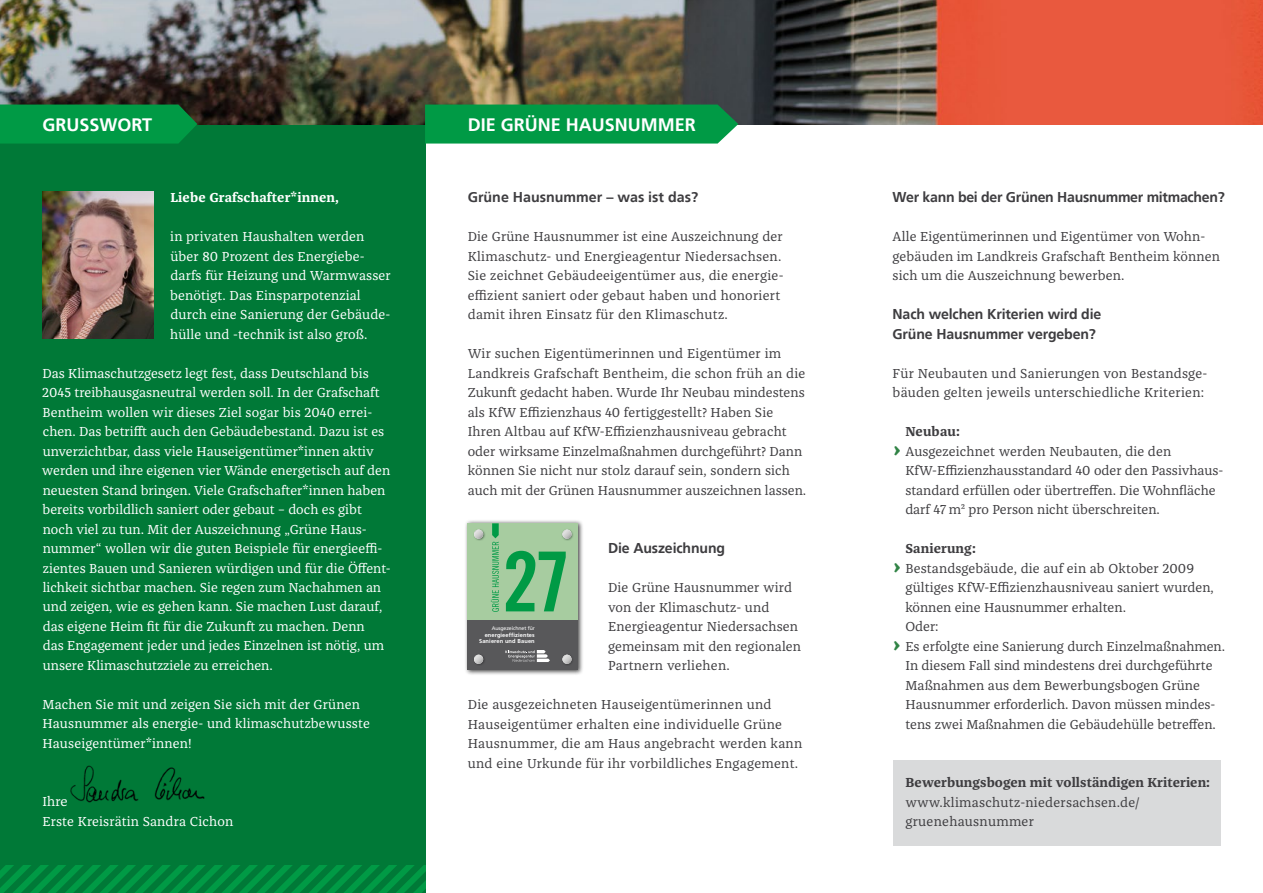
<style>
.page{position:relative;width:1263px;height:893px;background:#fff}
.page>*{position:absolute;margin:0;border:0;box-sizing:border-box;transform-origin:0 0}
.t1{font:82.8px "Trade Gothic LT Bold Cond Twenty";color:#009a45}
.t2{font:700 18px "NDS Frutiger";color:#fff}
.t3{font:700 14.25px/19.5px "NDS Frutiger";letter-spacing:-.01em;color:#3e3d40}
.t4{font:13.5px/19.5px "Franziska Pro";letter-spacing:.01em;color:#3e3d40}
.t5{font:13.5px/19.5px "Franziska Pro";color:#fff}
.t6{font:700 13.5px "Franziska Pro";letter-spacing:.005em;color:#3e3d40}
.t7{font:700 13.5px "Franziska Pro";letter-spacing:.01em;color:#fff}
.t8{font:700 5.7px/6.4px "Frutiger LT";letter-spacing:.02em;color:#fff;text-align:right}
.t9{font:5.25px "Frutiger LT";letter-spacing:-.01em;color:#fff}
.s1{font-weight:700;font-size:24px;color:#308345}
</style>
<div class="page">
<div style="left:892px;top:761px;width:328px;height:85px;background:#d9dadb"></div>
<div style="left:0;top:0;width:425px;height:893px;background:#007937"></div>
<svg style="left:0;top:865px;width:425px;height:28px"></svg>
<img style="left:0;top:0;width:1263px;height:124px">
<div style="left:425px;top:105px;width:313px;height:39px;background:#009a45"></div>
<div style="left:464px;top:520px;width:119px;height:156px;background:#000;opacity:.75"></div>
<div style="left:468px;top:620px;width:110px;height:50px;background:#58585a"></div>
<div style="left:468px;top:523px;width:110px;height:97px;background:#a7cca0"></div>
<svg style="left:491px;top:523px;width:8px;height:89px"></svg>
<svg style="left:505px;top:650px;width:45px;height:12px"></svg>
<svg style="left:474px;top:529px;width:11px;height:12px"></svg>
<svg style="left:562px;top:529px;width:11px;height:12px"></svg>
<svg style="left:474px;top:654px;width:11px;height:11px"></svg>
<svg style="left:562px;top:654px;width:11px;height:11px"></svg>
<svg style="left:0;top:105px;width:197px;height:39px;background:#019643"></svg>
<img style="left:43px;top:192px;width:110px;height:147px">
<img style="left:70px;top:765px;width:135px;height:38px">
<h2 class="t2" style="left:43px;top:114px;width:111px">GRUSSWORT</h2>
<p class="t7" style="left:170px;top:189px;width:170px">Liebe Grafschafter*innen,</p>
<p class="t5" style="left:170px;top:227px;width:222px">in privaten Haushalten werden über 80 Prozent des Energiebe&shy;darfs für Heizung und Warmwasser benötigt. Das Einsparpotenzial durch eine Sanierung der Gebäude&shy;hülle und -technik ist also groß.</p>
<p class="t5" style="left:42px;top:363px;width:350px">Das Klimaschutzgesetz legt fest, dass Deutschland bis 2045 treibhausgasneutral werden soll. In der Grafschaft Bentheim wollen wir dieses Ziel sogar bis 2040 errei&shy;chen. Das betrifft auch den Gebäudebestand. Dazu ist es unverzichtbar, dass viele Hauseigentümer*innen aktiv werden und ihre eigenen vier Wände energetisch auf den neuesten Stand bringen. Viele Grafschafter*innen haben bereits vorbildlich saniert oder gebaut – doch es gibt noch viel zu tun. Mit der Auszeichnung „Grüne Haus&shy;nummer“ wollen wir die guten Beispiele für energieeffi&shy;zientes Bauen und Sanieren würdigen und für die Öffent&shy;lichkeit sichtbar machen. Sie regen zum Nachahmen an und zeigen, wie es gehen kann. Sie machen Lust darauf, das eigene Heim fit für die Zukunft zu machen. Denn<br>das Engagement jeder und jedes Einzelnen ist nötig, um unsere Klimaschutzziele zu erreichen.</p>
<p class="t5" style="left:42px;top:695px;width:329px">Machen Sie mit und zeigen Sie sich mit der Grünen<br>Hausnummer als energie- und klimaschutzbewusste<br>Hauseigentümer*innen!</p>
<p class="t5" style="left:42px;top:792px;width:192px">Ihre<br>Erste Kreisrätin Sandra Cichon</p>
<h2 class="t2" style="left:468px;top:114px;width:229px">DIE GRÜNE HAUSNUMMER</h2>
<p class="t3" style="left:468px;top:187px;width:232px">Grüne Hausnummer – was ist das?</p>
<p class="t4" style="left:468px;top:227px;width:316px">Die Grüne Hausnummer ist eine Auszeichnung der Klimaschutz- und Energieagentur Niedersachsen.<br>Sie zeichnet Gebäudeeigentümer aus, die energie&shy;effizient saniert oder gebaut haben und honoriert damit ihren Einsatz für den Klimaschutz.</p>
<p class="t4" style="left:468px;top:344px;width:340px">Wir suchen Eigentümerinnen und Eigentümer im Landkreis Grafschaft Bentheim, die schon früh an die Zukunft gedacht haben. Wurde Ihr Neubau mindestens als KfW Effizienzhaus 40 fertig gestellt? Haben Sie Ihren Altbau auf KfW-Effizienzhaus niveau gebracht oder wirksame Einzelmaßnahmen durchgeführt? Dann können Sie nicht nur stolz darauf sein, sondern sich auch mit der Grünen Hausnummer auszeichnen lassen.</p>
<p class="t3" style="left:608px;top:538px;width:119px">Die Auszeichnung</p>
<p class="t4" style="left:608px;top:578px;width:195px">Die Grüne Hausnummer wird von der Klimaschutz- und<br>Energieagentur Niedersachsen gemeinsam mit den regionalen<br>Partnern verliehen.</p>
<p class="t4" style="left:468px;top:695px;width:336px">Die ausgezeichneten Hauseigentümerinnen und Hauseigentümer erhalten eine individuelle Grüne Hausnummer, die am Haus angebracht werden kann und eine Urkunde für ihr vorbildliches Engagement.</p>
<h1 class="t1" style="left:502px;top:532px;width:70px">27</h1>
<p class="t9" style="left:492px;top:625px;width:45px">Ausgezeichnet für</p>
<p class="t8" style="left:479px;top:632px;width:57px">energieeffizientes<br>Sanieren und Bauen</p>
<p class="t3" style="left:892px;top:187px;width:334px">Wer kann bei der Grünen Hausnummer mitmachen?</p>
<p class="t4" style="left:892px;top:227px;width:329px">Alle Eigentümerinnen und Eigentümer von Wohn&shy;gebäuden im Landkreis Grafschaft Bentheim können sich um die Auszeichnung bewerben.</p>
<p class="t3" style="left:892px;top:304px;width:210px">Nach welchen Kriterien wird die<br>Grüne Hausnummer vergeben?</p>
<p class="t4" style="left:892px;top:363px;width:316px">Für Neubauten und Sanierungen von Bestandsge&shy;bäuden gelten jeweils unterschiedliche Kriterien:</p>
<p class="t6" style="left:905px;top:423px;width:56px">Neubau:</p>
<p class="t4" style="left:893px;top:441px;width:280px"><span class="s1">›</span> Ausgezeichnet werden Neubauten, die den</p>
<p class="t4" style="left:905px;top:461px;width:320px">KfW-Effizienzhausstandard 40 oder den Passivhaus-</p>
<p class="t4" style="left:905px;top:480px;width:312px">standard erfüllen oder übertreffen. Die Wohnfläche</p>
<p class="t4" style="left:905px;top:500px;width:256px">darf 47 m² pro Person nicht überschreiten.</p>
<p class="t6" style="left:905px;top:540px;width:72px">Sanierung:</p>
<p class="t4" style="left:893px;top:558px;width:303px"><span class="s1">›</span> Bestandsgebäude, die auf ein ab Oktober 2009</p>
<p class="t4" style="left:905px;top:578px;width:310px">gültiges KfW-Effizienzhausniveau saniert wurden,</p>
<p class="t4" style="left:905px;top:597px;width:222px">können eine Hausnummer erhalten.</p>
<p class="t4" style="left:905px;top:617px;width:35px">Oder:</p>
<p class="t4" style="left:892px;top:636px;width:334px"><span class="s1">›</span> Es erfolgte eine Sanierung durch Einzelmaßnahmen.</p>
<p class="t4" style="left:905px;top:656px;width:309px">In diesem Fall sind mindestens drei durchgeführte</p>
<p class="t4" style="left:905px;top:675px;width:296px">Maßnahmen aus dem Bewerbungsbogen Grüne</p>
<p class="t4" style="left:905px;top:695px;width:312px">Hausnummer erforderlich. Davon müssen mindes-</p>
<p class="t4" style="left:905px;top:714px;width:312px">tens zwei Maßnahmen die Gebäudehülle betreffen.</p>
<p class="t6" style="left:905px;top:774px;width:306px">Bewerbungsbogen mit vollständigen Kriterien:</p>
<p class="t4" style="left:905px;top:792px;width:236px">www.klimaschutz-niedersachsen.de/ gruenehausnummer</p>
</div>
